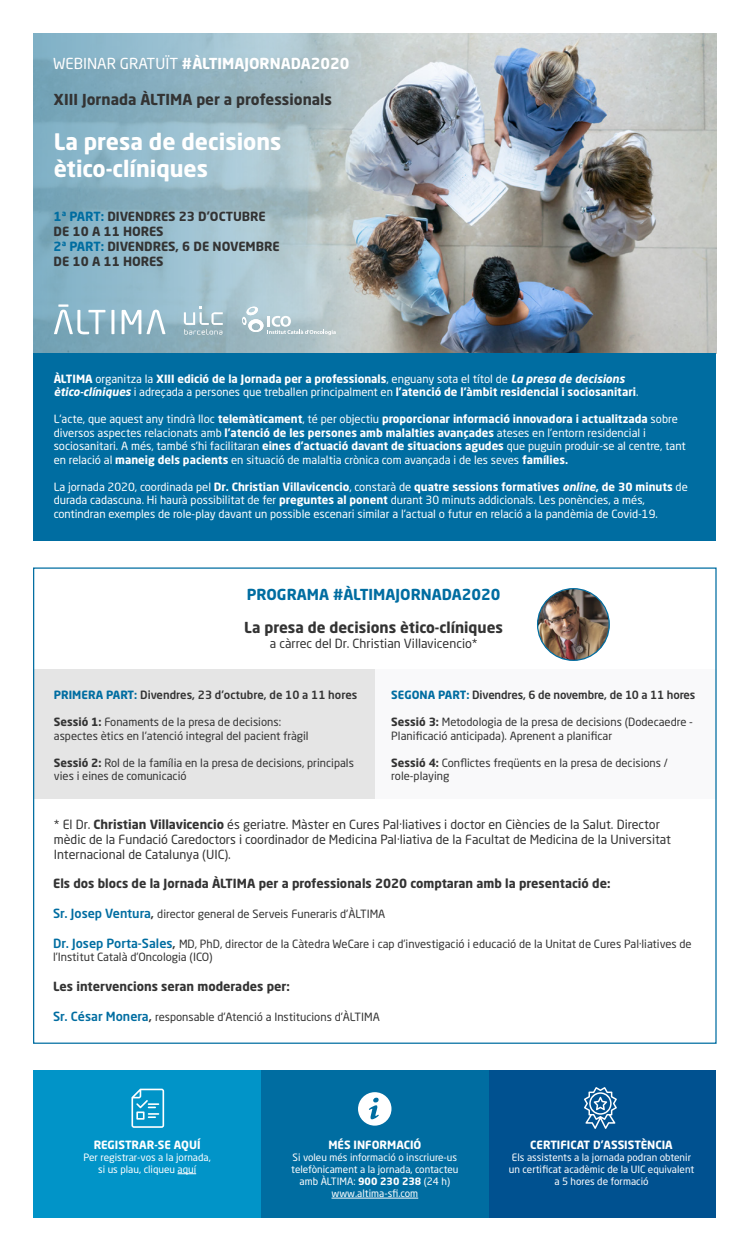
<style>
.page{position:relative;width:750px;height:1250px;background:#fff}
.page>*{position:absolute;margin:0;border:0;box-sizing:border-box;transform-origin:0 0}
.t1{font:700 22.5px/27px "Neo Sans Pro";color:#fff}
.t2{font:700 15px "Neo Sans Pro";color:#333}
.t3{font:700 15px "Neo Sans Pro";color:#fff}
.t4{font:700 15px "Neo Sans Pro";color:#006da1}
.t5{font:12.5px/15px "Neo Sans Pro";color:#333}
.t6{font:700 12.5px/15px "Neo Sans Pro";color:#333}
.t7{font:11.25px/13.5px "Neo Sans Pro";color:#fff}
.t8{font:11.25px/13.5px "Neo Sans Pro";color:#333}
.t9{font:700 11.25px/13.5px "Neo Sans Pro";color:#fff}
.t10{font:500 11.25px "Neo Sans Pro";letter-spacing:-.01em;color:#333}
.t11{font:10px/12px "Neo Sans Pro";color:#fff;text-align:center}
.s1{font-weight:400}
.s2{color:#006da1}
.s3{font-style:italic}
.s4{font-weight:700}
.s5{font-weight:700;font-style:italic}
.s6{font-weight:700;color:#006da1}
.s7{font-weight:500;font-size:12.5px;color:#006da1}
.s8{font-weight:500;font-size:12.5px}
</style>
<div class="page">
<img style="left:433px;top:34px;width:283px;height:319px">
<svg style="left:34px;top:34px;width:399px;height:319px;background:#98b3be"></svg>
<div style="left:34px;top:353px;width:682px;height:188px;background:#006da1"></div>
<div style="left:34px;top:669px;width:341px;height:130px;background:#e5e5e5"></div>
<div style="left:375px;top:669px;width:341px;height:130px;background:#f9f9fa"></div>
<hr style="left:111px;top:310px;width:3px;height:24px;background:#fff">
<svg style="left:122px;top:310px;width:19px;height:24px"></svg>
<svg style="left:54px;top:304px;width:51px;height:30px"></svg>
<svg style="left:147px;top:310px;width:18px;height:24px"></svg>
<svg style="left:242px;top:306px;width:94px;height:29px;background:#bccfd4"></svg>
<svg style="left:184px;top:307px;width:39px;height:28px"></svg>
<img style="left:538px;top:589px;width:71px;height:71px;border-radius:36px">
<div style="left:537px;top:588px;width:73px;height:73px;border:1px solid #006da1;border-radius:50%"></div>
<div style="left:489px;top:1071px;width:227px;height:147px;background:#005190"></div>
<div style="left:261px;top:1071px;width:228px;height:147px;background:#006da1"></div>
<div style="left:34px;top:1071px;width:227px;height:147px;background:#0194c8"></div>
<svg style="left:178px;top:1173px;width:18px;height:1px"></svg>
<hr style="left:332px;top:1198px;width:86px;height:1px;background:#fff">
<svg style="left:584px;top:1087px;width:33px;height:42px"></svg>
<svg style="left:358px;top:1092px;width:34px;height:34px"></svg>
<svg style="left:131px;top:1089px;width:33px;height:39px"></svg>
<h2 class="t3" style="left:53px;top:53px;width:298px"><span class="s1">WEBINAR GRATUÏT</span> #ÀLTIMAJORNADA2020</h2>
<h2 class="t2" style="left:54px;top:90px;width:280px">XIII Jornada ÀLTIMA per a professionals</h2>
<h1 class="t1" style="left:54px;top:127px;width:229px">La presa de decisions ètico-clíniques</h1>
<p class="t6" style="left:54px;top:209px;width:227px"><span class="s2">1ª PART:</span> DIVENDRES 23 D’OCTUBRE<br>DE 10 A 11 HORES<br><span class="s2">2ª PART:</span> DIVENDRES, 6 DE NOVEMBRE<br>DE 10 A 11 HORES</p>
<p class="t9" style="left:54px;top:372px;width:586px">ÀLTIMA <span class="s1">organitza la</span> XIII edició de la Jornada per a professionals<span class="s1">, enguany sota el títol de</span> <span class="s3">La presa de decisions ètico-clíniques</span> <span class="s1">i adreçada a persones que treballen principalment en</span> l’atenció de l’àmbit residencial i sociosanitari<span class="s1">.</span></p>
<p class="t7" style="left:54px;top:412px;width:634px">L'acte, que aquest any tindrà lloc <span class="s4">telemàticament</span>, té per objectiu <span class="s4">proporcionar informació innovadora i actualitzada</span> sobre diversos aspectes relacionats amb <span class="s4">l’atenció de les persones amb malalties avançades</span> ateses en l’entorn residencial i sociosanitari. A més, també s'hi facilitaran <span class="s4">eines d’actuació davant de situacions agudes</span> que puguin produir-se al centre, tant en relació al <span class="s4">maneig dels pacients</span> en situació de malaltia crònica com avançada i de les seves <span class="s4">famílies.</span></p>
<p class="t7" style="left:54px;top:480px;width:636px">La jornada 2020, coordinada pel <span class="s4">Dr. Christian Villavicencio</span>, constarà de <span class="s4">quatre sessions formatives</span> <span class="s5">online</span><span class="s4">, de 30 minuts</span> de durada cadascuna. Hi haurà possibilitat de fer <span class="s4">preguntes al ponent</span> durant 30 minuts addicionals. Les ponències, a més, contindran exemples de role-play davant un possible escenari similar a l'actual o futur en relació a la pandèmia de Covid-19.</p>
<h2 class="t4" style="left:247px;top:585px;width:255px">PROGRAMA #ÀLTIMAJORNADA2020</h2>
<h2 class="t2" style="left:244px;top:618px;width:260px">La presa de decisions ètico-clíniques</h2>
<p class="t5" style="left:270px;top:636px;width:209px">a càrrec del Dr. Christian Villavicencio*</p>
<p class="t10" style="left:391px;top:688px;width:306px"><span class="s6">SEGONA PART:</span> Divendres, 6 de novembre, de 10 a 11 hores</p>
<p class="t8" style="left:391px;top:715px;width:303px"><span class="s4">Sessió 3:</span> Metodologia de la presa de decisions (Dodecaedre -<br>Planificació anticipada). Aprenent a planificar</p>
<p class="t8" style="left:391px;top:756px;width:278px"><span class="s4">Sessió 4:</span> Conflictes freqüents en la presa de decisions / role-playing</p>
<p class="t10" style="left:54px;top:688px;width:305px"><span class="s6">PRIMERA PART:</span> Divendres, 23 d'octubre, de 10 a 11 hores</p>
<p class="t8" style="left:54px;top:715px;width:256px"><span class="s4">Sessió 1:</span> Fonaments de la presa de decisions: aspectes ètics en l'atenció integral del pacient fràgil</p>
<p class="t8" style="left:54px;top:756px;width:302px"><span class="s4">Sessió 2:</span> Rol de la família en la presa de decisions, principals vies i eines de comunicació</p>
<p class="t5" style="left:54px;top:817px;width:619px">* El Dr. <span class="s4">Christian Villavicencio</span> és geriatre. Màster en Cures Pal·liatives i doctor en Ciències de la Salut. Director mèdic de la Fundació Caredoctors i coordinador de Medicina Pal·liativa de la Facultat de Medicina de la Universitat<br>Internacional de Catalunya (UIC).</p>
<p class="t6" style="left:53px;top:875px;width:559px">Els dos blocs de la Jornada ÀLTIMA per a professionals 2020 comptaran amb la presentació de:</p>
<p class="t8" style="left:53px;top:907px;width:334px"><span class="s7">Sr. Josep Ventura</span><span class="s8">,</span> director general de Serveis Funeraris d'ÀLTIMA</p>
<p class="t8" style="left:53px;top:937px;width:640px"><span class="s7">Dr. Josep Porta-Sales</span><span class="s8">,</span> MD, PhD, director de la Càtedra WeCare i cap d’investigació i educació de la Unitat de Cures Pal·liatives de l’Institut Català d’Oncologia (ICO)</p>
<p class="t6" style="left:53px;top:979px;width:238px">Les intervencions seran moderades per:</p>
<p class="t8" style="left:53px;top:1010px;width:328px"><span class="s7">Sr. César Monera</span><span class="s8">,</span> responsable d'Atenció a Institucions d'ÀLTIMA</p>
<p class="t9" style="left:94px;top:1138px;width:108px">REGISTRAR-SE AQUÍ</p>
<p class="t11" style="left:83px;top:1151px;width:129px">Per registrar-vos a la jornada, si us plau, cliqueu aquí</p>
<p class="t9" style="left:328px;top:1138px;width:95px">MÉS INFORMACIÓ</p>
<p class="t11" style="left:291px;top:1152px;width:169px">Si voleu més informació o inscriure-us telefònicament a la jornada, contacteu amb ÀLTIMA: <span class="s4">900 230 238</span> (24 h) www.altima-sfi.com</p>
<p class="t9" style="left:530px;top:1138px;width:144px">CERTIFICAT D’ASSISTÈNCIA</p>
<p class="t11" style="left:509px;top:1151px;width:187px">Els assistents a la jornada podran obtenir un certificat acadèmic de la UIC equivalent a 5 hores de formació</p>
</div>
